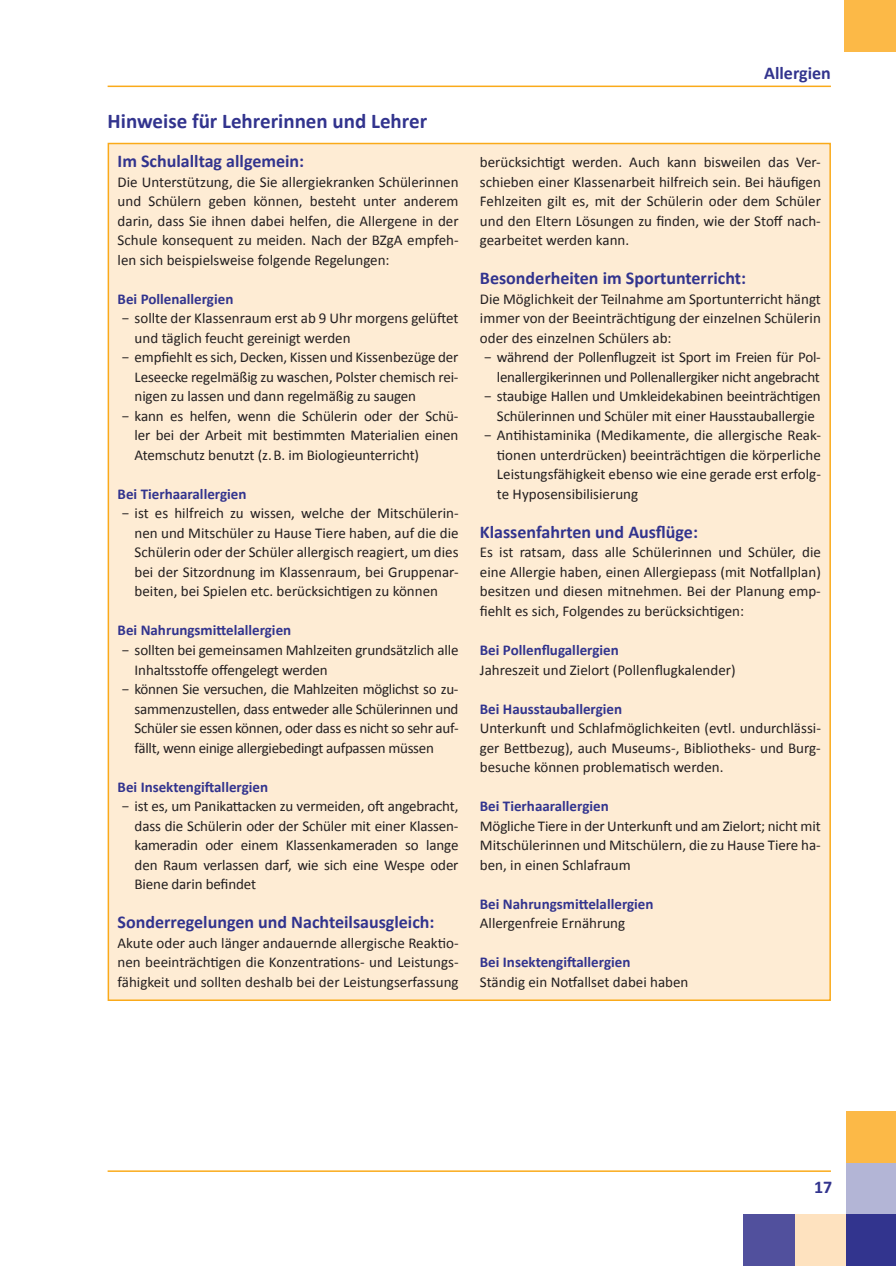
<style>
.page{position:relative;width:896px;height:1266px;background:#fff}
.page>*{position:absolute;margin:0;border:0;box-sizing:border-box;transform-origin:0 0}
.t1{font:700 21px "Calibri";color:#32348e}
.t2{font:700 18px "Calibri";color:#32348e}
.t3{font:15px/19.5px "Calibri";letter-spacing:-.01em;color:#231f20;text-align:justify}
.t4{font:700 15px "Calibri";color:#32348e}
</style>
<div class="page">
<hr style="left:108px;top:86px;width:722px;height:1px;background:#faaa1a">
<hr style="left:108px;top:1170px;width:722px;height:1px;background:#faaa1a">
<div style="left:843px;top:0;width:52px;height:52px;background:#fcb947"></div>
<div style="left:845px;top:1213px;width:50px;height:52px;background:#32348e"></div>
<div style="left:845px;top:1162px;width:50px;height:51px;background:#b3b5d6"></div>
<div style="left:845px;top:1111px;width:50px;height:51px;background:#fcb947"></div>
<div style="left:794px;top:1213px;width:51px;height:52px;background:#fee2bf"></div>
<div style="left:743px;top:1213px;width:51px;height:52px;background:#51509d"></div>
<div style="left:108px;top:143px;width:722px;height:857px;background:#feecd4"></div>
<h1 class="t1" style="left:108px;top:108px;width:321px">Hinweise für Lehrerinnen und Lehrer</h1>
<p class="t2" style="left:118px;top:150px;width:188px">Im Schulalltag allgemein:</p>
<p class="t3" style="left:118px;top:171px;width:342px">Die Unterstützung, die Sie allergiekranken Schülerinnen und Schülern geben können, besteht unter anderem darin, dass Sie ihnen dabei helfen, die Allergene in der Schule konsequent zu meiden. Nach der BZgA empfeh&shy;len sich beispielsweise folgende Regelungen:</p>
<p class="t4" style="left:118px;top:289px;width:117px">Bei Pollenallergien</p>
<p class="t3" style="left:122px;top:308px;width:338px">− sollte der Klassenraum erst ab 9 Uhr morgens gelüftet</p>
<p class="t3" style="left:135px;top:327px;width:217px">und täglich feucht gereinigt werden</p>
<p class="t3" style="left:122px;top:347px;width:338px">− empfiehlt es sich, Decken, Kissen und Kissenbezüge der</p>
<p class="t3" style="left:135px;top:366px;width:325px">Leseecke regelmäßig zu waschen, Polster chemisch rei-</p>
<p class="t3" style="left:135px;top:386px;width:283px">nigen zu lassen und dann regelmäßig zu saugen</p>
<p class="t3" style="left:122px;top:405px;width:338px">− kann es helfen, wenn die Schülerin oder der Schü-</p>
<p class="t3" style="left:135px;top:425px;width:325px">ler bei der Arbeit mit bestimmten Materialien einen</p>
<p class="t3" style="left:135px;top:444px;width:286px">Atemschutz benutzt (z.B. im Biologieunterricht)</p>
<p class="t4" style="left:118px;top:484px;width:130px">Bei Tierhaarallergien</p>
<p class="t3" style="left:135px;top:503px;width:325px;text-indent:-13px">− ist es hilfreich zu wissen, welche der Mitschülerin&shy;nen und Mitschüler zu Hause Tiere haben, auf die die Schülerin oder der Schüler allergisch reagiert, um dies bei der Sitzordnung im Klassenraum, bei Gruppenar&shy;beiten, bei Spielen etc. berücksichtigen zu können</p>
<p class="t4" style="left:118px;top:621px;width:175px">Bei Nahrungsmittelallergien</p>
<p class="t3" style="left:122px;top:639px;width:338px">− sollten bei gemeinsamen Mahlzeiten grundsätzlich alle</p>
<p class="t3" style="left:135px;top:659px;width:194px">Inhaltsstoffe offengelegt werden</p>
<p class="t3" style="left:122px;top:678px;width:338px">− können Sie versuchen, die Mahlzeiten möglichst so zu-</p>
<p class="t3" style="left:135px;top:698px;width:325px">sammenzustellen, dass entweder alle Schülerinnen und</p>
<p class="t3" style="left:135px;top:717px;width:325px">Schüler sie essen können, oder dass es nicht so sehr auf-</p>
<p class="t3" style="left:135px;top:737px;width:301px">fällt, wenn einige allergiebedingt aufpassen müssen</p>
<p class="t4" style="left:118px;top:777px;width:152px">Bei Insektengiftallergien</p>
<p class="t3" style="left:135px;top:795px;width:325px;text-indent:-13px">− ist es, um Panikattacken zu vermeiden, oft angebracht, dass die Schülerin oder der Schüler mit einer Klassen&shy;kameradin oder einem Klassenkameraden so lange den Raum verlassen darf, wie sich eine Wespe oder Biene darin befindet</p>
<p class="t2" style="left:118px;top:911px;width:318px">Sonderregelungen und Nachteilsausgleich:</p>
<p class="t3" style="left:118px;top:932px;width:342px">Akute oder auch länger andauernde allergische Reaktio&shy;nen beeinträchtigen die Konzentrations- und Leistungs&shy;fähigkeit und sollten deshalb bei der Leistungserfassung</p>
<p class="t2" style="left:764px;top:61px;width:68px">Allergien</p>
<p class="t3" style="left:480px;top:152px;width:342px">berücksichtigt werden. Auch kann bisweilen das Ver&shy;schieben einer Klassenarbeit hilfreich sein. Bei häufigen Fehlzeiten gilt es, mit der Schülerin oder dem Schüler und den Eltern Lösungen zu finden, wie der Stoff nach&shy;gearbeitet werden kann.</p>
<p class="t2" style="left:480px;top:267px;width:268px">Besonderheiten im Sportunterricht:</p>
<p class="t3" style="left:480px;top:288px;width:342px">Die Möglichkeit der Teilnahme am Sportunterricht hängt</p>
<p class="t3" style="left:480px;top:308px;width:342px">immer von der Beeinträchtigung der einzelnen Schülerin</p>
<p class="t3" style="left:480px;top:327px;width:193px">oder des einzelnen Schülers ab:</p>
<p class="t3" style="left:484px;top:347px;width:338px">− während der Pollenflugzeit ist Sport im Freien für Pol-</p>
<p class="t3" style="left:497px;top:366px;width:324px">lenallergikerinnen und Pollenallergiker nicht angebracht</p>
<p class="t3" style="left:484px;top:386px;width:338px">− staubige Hallen und Umkleidekabinen beeinträchtigen</p>
<p class="t3" style="left:497px;top:405px;width:319px">Schülerinnen und Schüler mit einer Hausstauballergie</p>
<p class="t3" style="left:484px;top:425px;width:338px">− Antihistaminika (Medikamente, die allergische Reak-</p>
<p class="t3" style="left:497px;top:444px;width:325px">tionen unterdrücken) beeinträchtigen die körperliche</p>
<p class="t3" style="left:497px;top:464px;width:325px">Leistungsfähigkeit ebenso wie eine gerade erst erfolg-</p>
<p class="t3" style="left:497px;top:483px;width:143px">te Hyposensibilisierung</p>
<p class="t2" style="left:480px;top:521px;width:219px">Klassenfahrten und Ausflüge:</p>
<p class="t3" style="left:480px;top:542px;width:342px">Es ist ratsam, dass alle Schülerinnen und Schüler, die eine Allergie haben, einen Allergiepass (mit Notfallplan) besitzen und diesen mitnehmen. Bei der Planung emp&shy;fiehlt es sich, Folgendes zu berücksichtigen:</p>
<p class="t4" style="left:480px;top:640px;width:140px">Bei Pollenflugallergien</p>
<p class="t3" style="left:480px;top:659px;width:257px">Jahreszeit und Zielort (Pollenflugkalender)</p>
<p class="t4" style="left:480px;top:699px;width:144px">Bei Hausstauballergien</p>
<p class="t3" style="left:480px;top:717px;width:342px">Unterkunft und Schlafmöglichkeiten (evtl. undurchlässi&shy;ger Bettbezug), auch Museums-, Bibliotheks- und Burg&shy;besuche können problematisch werden.</p>
<p class="t4" style="left:480px;top:796px;width:130px">Bei Tierhaarallergien</p>
<p class="t3" style="left:480px;top:815px;width:342px">Mögliche Tiere in der Unterkunft und am Zielort; nicht mit Mitschülerinnen und Mitschülern, die zu Hause Tiere ha&shy;ben, in einen Schlafraum</p>
<p class="t4" style="left:480px;top:894px;width:175px">Bei Nahrungsmittelallergien</p>
<p class="t3" style="left:480px;top:912px;width:147px">Allergenfreie Ernährung</p>
<p class="t4" style="left:480px;top:952px;width:152px">Bei Insektengiftallergien</p>
<p class="t3" style="left:480px;top:971px;width:210px">Ständig ein Notfallset dabei haben</p>
<p class="t2" style="left:814px;top:1175px;width:20px">17</p>
</div>
